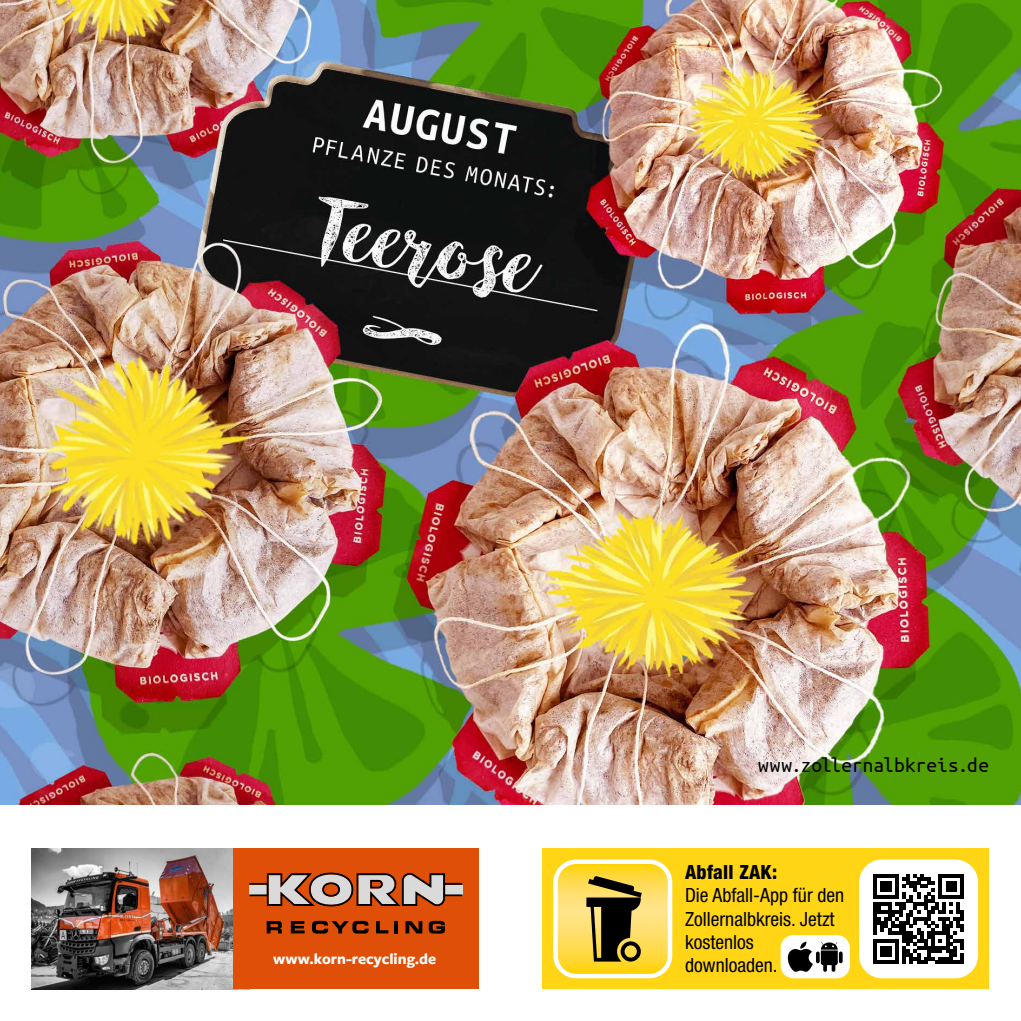
<style>
.page{position:relative;width:1021px;height:1021px;background:#fff}
.page>*{position:absolute;margin:0;border:0;box-sizing:border-box;transform-origin:0 0}
.t1{font:21.38px "Ubuntu Mono";color:#000}
.t2{font:condensed 19.57px/23.4px "Helvetica Neue LT Pro";color:#000}
.t3{font:800 condensed 19.57px "Helvetica Neue LT Pro";letter-spacing:.015em;color:#000}
.t4{font:700 15.75px "Freight Sans Pro";color:#fff}
</style>
<div class="page">
<img style="left:0;top:0;width:1020px;height:804px">
<div style="left:542px;top:848px;width:447px;height:141px;background:#ffd516"></div>
<svg style="left:558px;top:864px;width:114px;height:114px"></svg>
<div style="left:553px;top:859px;width:119px;height:119px;border:4px solid #fff;border-radius:21px"></div>
<div style="left:859px;top:859px;width:119px;height:119px;background:#fff;border-radius:23px"></div>
<svg style="left:863px;top:863px;width:111px;height:111px"></svg>
<div style="left:780px;top:935px;width:69px;height:43px;background:#fff;border-radius:13px"></div>
<svg style="left:787px;top:941px;width:55px;height:30px"></svg>
<img style="left:32px;top:848px;width:201px;height:141px">
<div style="left:233px;top:848px;width:245px;height:141px;background:#e04f08"></div>
<svg style="left:267px;top:921px;width:15px;height:12px"></svg>
<svg style="left:291px;top:921px;width:13px;height:12px"></svg>
<svg style="left:312px;top:920px;width:56px;height:13px"></svg>
<svg style="left:376px;top:921px;width:12px;height:12px"></svg>
<svg style="left:394px;top:921px;width:3px;height:12px"></svg>
<svg style="left:405px;top:921px;width:17px;height:12px"></svg>
<svg style="left:429px;top:920px;width:16px;height:13px"></svg>
<svg style="left:249px;top:872px;width:213px;height:35px"></svg>
<p class="t4" style="left:273px;top:948px;width:164px">www.korn-recycling.de</p>
<p class="t1" style="left:758px;top:754px;width:232px">www.zollernalbkreis.de</p>
<p class="t3" style="left:685px;top:860px;width:94px">Abfall ZAK:</p>
<p class="t2" style="left:685px;top:883px;width:161px">Die Abfall-App für den<br>Zollernalbkreis. Jetzt kostenlos downloaden.</p>
</div>
